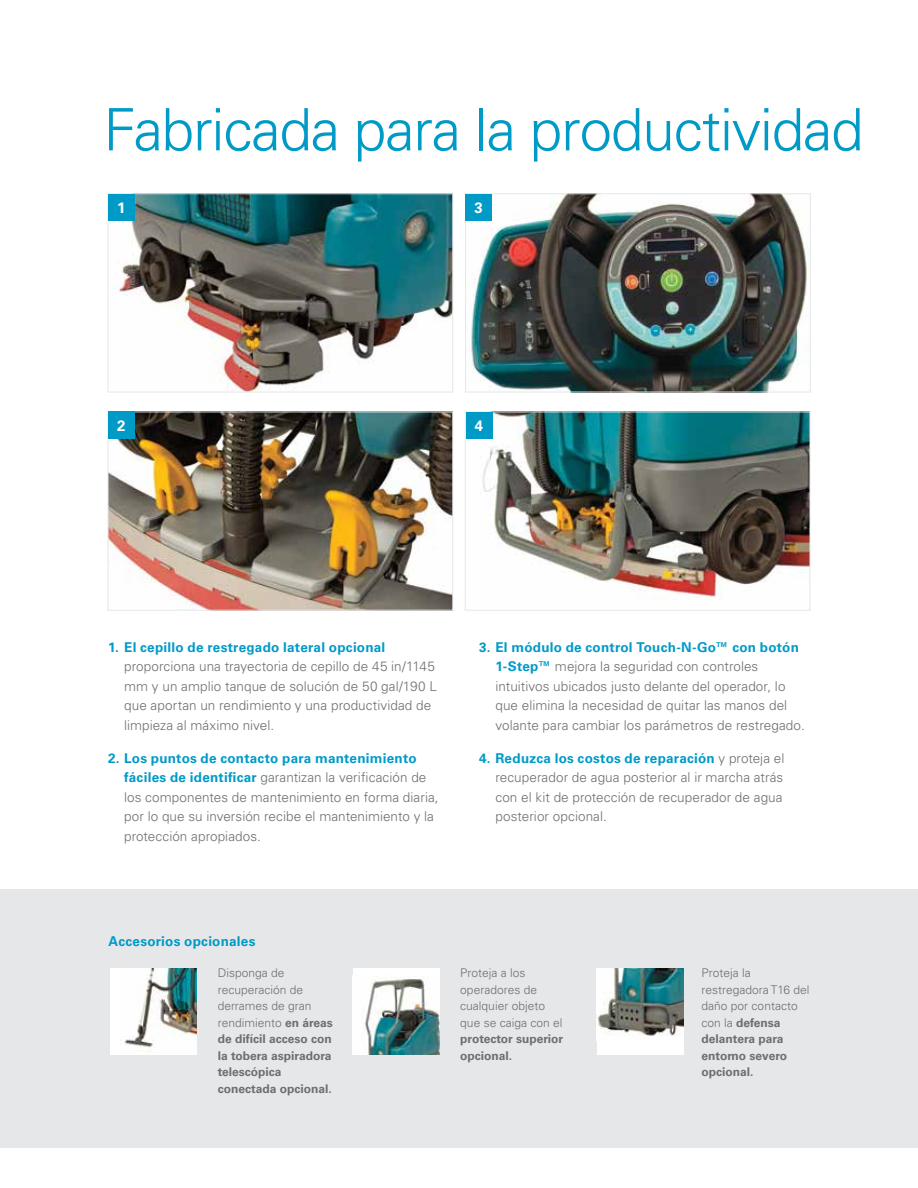
<style>
.page{position:relative;width:918px;height:1188px;background:#fff}
.page>*{position:absolute;margin:0;border:0;box-sizing:border-box;transform-origin:0 0}
.t1{font:300 58.5px "Univers LT Std";letter-spacing:-.02em;color:#009ac7}
.t2{font:700 15px "Univers LT Std";color:#fff}
.t3{font:300 13.5px/19.5px "Univers LT Std";letter-spacing:.005em;color:#6d6e71}
.t4{font:700 13.5px "Univers LT Std";letter-spacing:.015em;color:#009ac7}
.t5{font:700 12px/16.5px "Univers LT Std";color:#6d6e71}
.t6{font:300 12px/16.5px "Univers LT Std";color:#6d6e71}
.s1{font-weight:700;color:#009ac7}
.s2{font-weight:300}
.s3{font-weight:700}
</style>
<div class="page">
<img style="left:482px;top:414px;width:326px;height:186px">
<div style="left:465px;top:412px;width:345px;height:198px;border:1px solid #e6e7e8"></div>
<img style="left:471px;top:196px;width:336px;height:194px">
<div style="left:465px;top:194px;width:346px;height:198px;border:1px solid #e6e7e8"></div>
<img style="left:110px;top:414px;width:341px;height:194px">
<div style="left:108px;top:412px;width:345px;height:198px;border:1px solid #e6e7e8"></div>
<img style="left:114px;top:196px;width:337px;height:194px">
<div style="left:108px;top:194px;width:345px;height:198px;border:1px solid #e6e7e8"></div>
<div style="left:108px;top:194px;width:27px;height:27px;background:#009ac7"></div>
<div style="left:108px;top:412px;width:27px;height:27px;background:#009ac7"></div>
<div style="left:465px;top:194px;width:27px;height:27px;background:#009ac7"></div>
<div style="left:466px;top:412px;width:27px;height:27px;background:#009ac7"></div>
<div style="left:0;top:889px;width:918px;height:258px;background:#e6e7e8"></div>
<div style="left:353px;top:968px;width:86px;height:87px;background:#fff"></div>
<img style="left:364px;top:976px;width:75px;height:79px">
<div style="left:110px;top:968px;width:87px;height:87px;background:#fff"></div>
<img style="left:124px;top:968px;width:73px;height:84px">
<div style="left:597px;top:968px;width:87px;height:87px;background:#fff"></div>
<img style="left:597px;top:968px;width:87px;height:68px">
<h1 class="t1" style="left:104px;top:94px;width:762px">Fabricada para la productividad</h1>
<p class="t2" style="left:117px;top:199px;width:10px">1</p>
<p class="t2" style="left:117px;top:417px;width:10px">2</p>
<p class="t2" style="left:475px;top:199px;width:10px">3</p>
<p class="t2" style="left:475px;top:417px;width:10px">4</p>
<p class="t4" style="left:108px;top:639px;width:279px">1. El cepillo de restregado lateral opcional</p>
<p class="t3" style="left:124px;top:657px;width:314px">proporciona una trayectoria de cepillo de 45 in/1145 mm y un amplio tanque de solución de 50 gal/190 L que aportan un rendimiento y una productividad de limpieza al máximo nivel.</p>
<p class="t3" style="left:124px;top:748px;width:316px;text-indent:-16px"><span class="s1">2. Los puntos de contacto para mantenimiento fáciles de identificar</span> garantizan la verificación de los componentes de mantenimiento en forma diaria, por lo que su inversión recibe el mantenimiento y la protección apropiados.</p>
<p class="t4" style="left:109px;top:933px;width:148px">Accesorios opcionales</p>
<p class="t3" style="left:495px;top:637px;width:311px;text-indent:-16px"><span class="s1">3. El módulo de control Touch-N-Go™ con botón 1-Step™</span> mejora la seguridad con controles intuitivos ubicados justo delante del operador, lo que elimina la necesidad de quitar las manos del volante para cambiar los parámetros de restregado.</p>
<p class="t3" style="left:495px;top:748px;width:290px;text-indent:-16px"><span class="s1">4. Reduzca los costos de reparación</span> y proteja el recuperador de agua posterior al ir marcha atrás con el kit de protección de recuperador de agua posterior opcional.</p>
<p class="t5" style="left:218px;top:965px;width:117px"><span class="s2">Disponga de recuperación de derrames de gran rendimiento</span> en áreas de difícil acceso con la tobera aspiradora telescópica conectada opcional.</p>
<p class="t6" style="left:702px;top:965px;width:109px">Proteja la restregadora T16 del daño por contacto con la <span class="s3">defensa delantera para entorno severo opcional.</span></p>
<p class="t6" style="left:460px;top:965px;width:104px">Proteja a los operadores de cualquier objeto que se caiga con el</p>
<p class="t5" style="left:460px;top:1031px;width:104px">protector superior opcional.</p>
</div>
